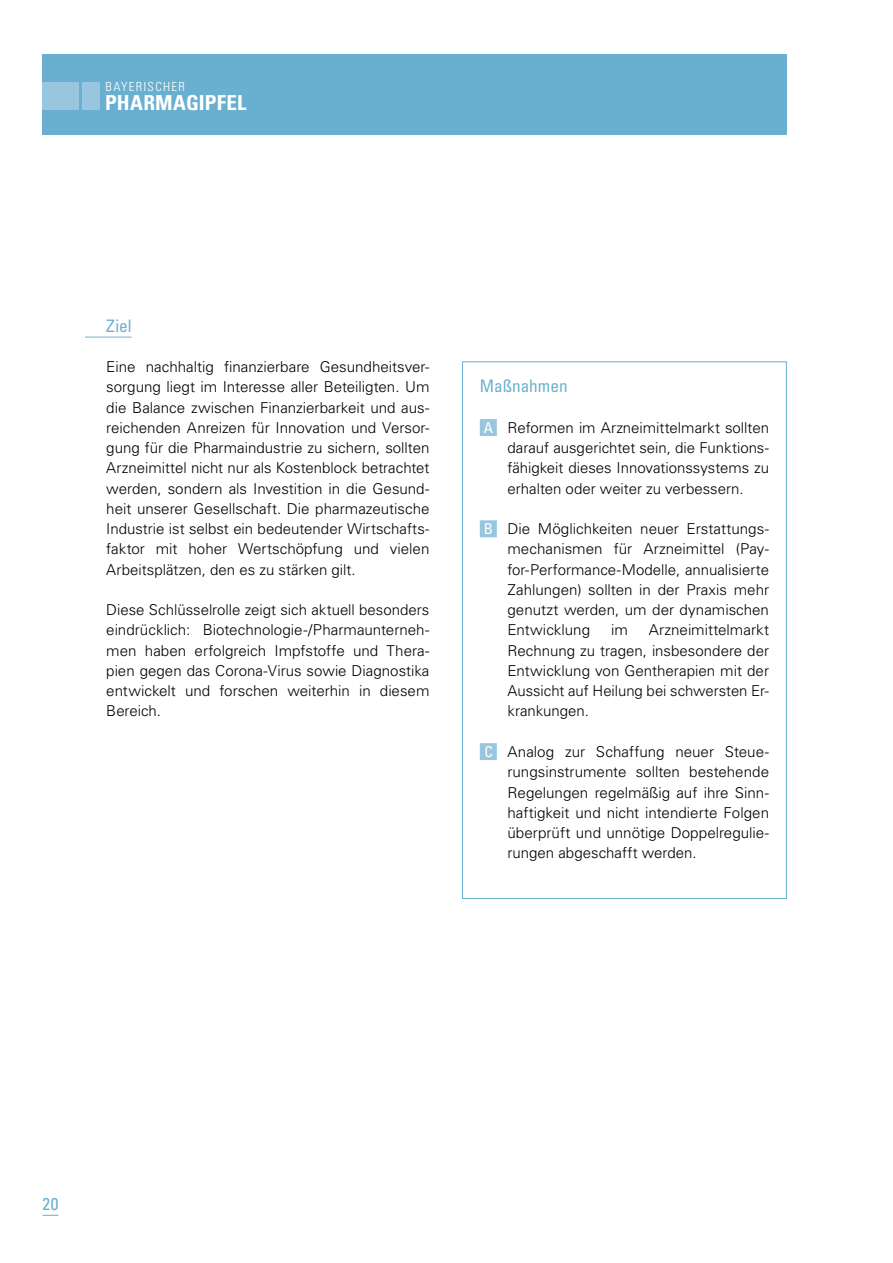
<style>
.page{position:relative;width:893px;height:1263px;background:#fff}
.page>*{position:absolute;margin:0;border:0;box-sizing:border-box;transform-origin:0 0}
.t1{font:700 condensed 20.55px "Univers LT";letter-spacing:.01em;color:#fff}
.Subline_Massnahmen{font:condensed 17.25px "Univers LT";color:#69b0d0}
.Subline_Position_Ziel{font:condensed 17.25px "Univers LT";color:#69b0d0}
.MA_MaßnahmeText_mit_ABC{font:300 15px/20.2px "Univers LT";color:#000;text-align:justify}
.t2{font:300 condensed 12.6px "Univers LT";letter-spacing:.1em;color:#fff}
.s1{font-weight:400;font-stretch:condensed;color:#fff}
</style>
<div class="page">
<div style="left:43px;top:54px;width:744px;height:80px;background:#69b0d0"></div>
<div style="left:43px;top:82px;width:36px;height:28px;background:#99c6df"></div>
<div style="left:82px;top:82px;width:17px;height:28px;background:#99c6df"></div>
<svg style="left:43px;top:1215px;width:15px;height:1px"></svg>
<hr style="left:85px;top:337px;width:47px;height:1px;background:#69b0d0">
<div style="left:480px;top:419px;width:17px;height:17px;background:#99c6df"></div>
<div style="left:480px;top:520px;width:17px;height:17px;background:#99c6df"></div>
<div style="left:480px;top:743px;width:17px;height:17px;background:#99c6df"></div>
<p class="t2" style="left:106px;top:79px;width:81px">BAYERISCHER</p>
<h1 class="t1" style="left:105px;top:90px;width:143px">PHARMAGIPFEL</h1>
<p class="Subline_Position_Ziel" style="left:106px;top:315px;width:27px">Ziel</p>
<p class="MA_MaßnahmeText_mit_ABC" style="left:106px;top:357px;width:325px">Eine nachhaltig finanzierbare Gesundheitsver&shy;sorgung liegt im Interesse aller Beteiligten. Um die Balance zwischen Finanzierbarkeit und aus&shy;reichenden Anreizen für Innovation und Versor&shy;gung für die Pharmaindustrie zu sichern, sollten Arzneimittel nicht nur als Kostenblock betrachtet werden, sondern als Investition in die Gesund&shy;heit unserer Gesellschaft. Die pharmazeutische Industrie ist selbst ein bedeutender Wirtschafts&shy;faktor mit hoher Wertschöpfung und vielen Arbeitsplätzen, den es zu stärken gilt.</p>
<p class="MA_MaßnahmeText_mit_ABC" style="left:106px;top:600px;width:325px">Diese Schlüsselrolle zeigt sich aktuell besonders eindrücklich: Biotechnologie-/Pharmaunterneh&shy;men haben erfolgreich Impfstoffe und Thera&shy;pien gegen das Corona-Virus sowie Diagnostika entwickelt und forschen weiterhin in diesem Bereich.</p>
<p class="Subline_Massnahmen" style="left:480px;top:375px;width:89px">Maßnahmen</p>
<p class="MA_MaßnahmeText_mit_ABC" style="left:507px;top:417px;width:263px;text-indent:-24px"><span class="s1">A</span> Reformen im Arzneimittelmarkt sollten darauf ausgerichtet sein, die Funktions&shy;fähigkeit dieses Innovationssystems zu erhalten oder weiter zu verbessern.</p>
<p class="MA_MaßnahmeText_mit_ABC" style="left:507px;top:519px;width:263px;text-indent:-24px"><span class="s1">B</span> Die Möglichkeiten neuer Erstattungs&shy;mechanismen für Arzneimittel (Pay&shy;for-Performance-Modelle, annualisierte Zahlungen) sollten in der Praxis mehr genutzt werden, um der dynamischen Entwicklung</p>
<p class="MA_MaßnahmeText_mit_ABC" style="left:507px;top:620px;width:263px;text-indent:141px">Arzneimittelmarkt Rechnung zu tragen, insbesondere der Entwicklung von Gentherapien mit der Aussicht auf Heilung bei schwersten Er&shy;krankungen.</p>
<p class="MA_MaßnahmeText_mit_ABC" style="left:507px;top:741px;width:263px;text-indent:-23px"><span class="s1">C</span> Analog zur Schaffung neuer Steue&shy;rungsinstrumente sollten bestehende Regelungen regelmäßig auf ihre Sinn&shy;haftigkeit und nicht intendierte Folgen überprüft und unnötige Doppelregulie&shy;rungen abgeschafft werden.</p>
<p class="MA_MaßnahmeText_mit_ABC" style="left:611px;top:620px;width:18px">im</p>
<p class="Subline_Massnahmen" style="left:43px;top:1193px;width:17px">20</p>
</div>
